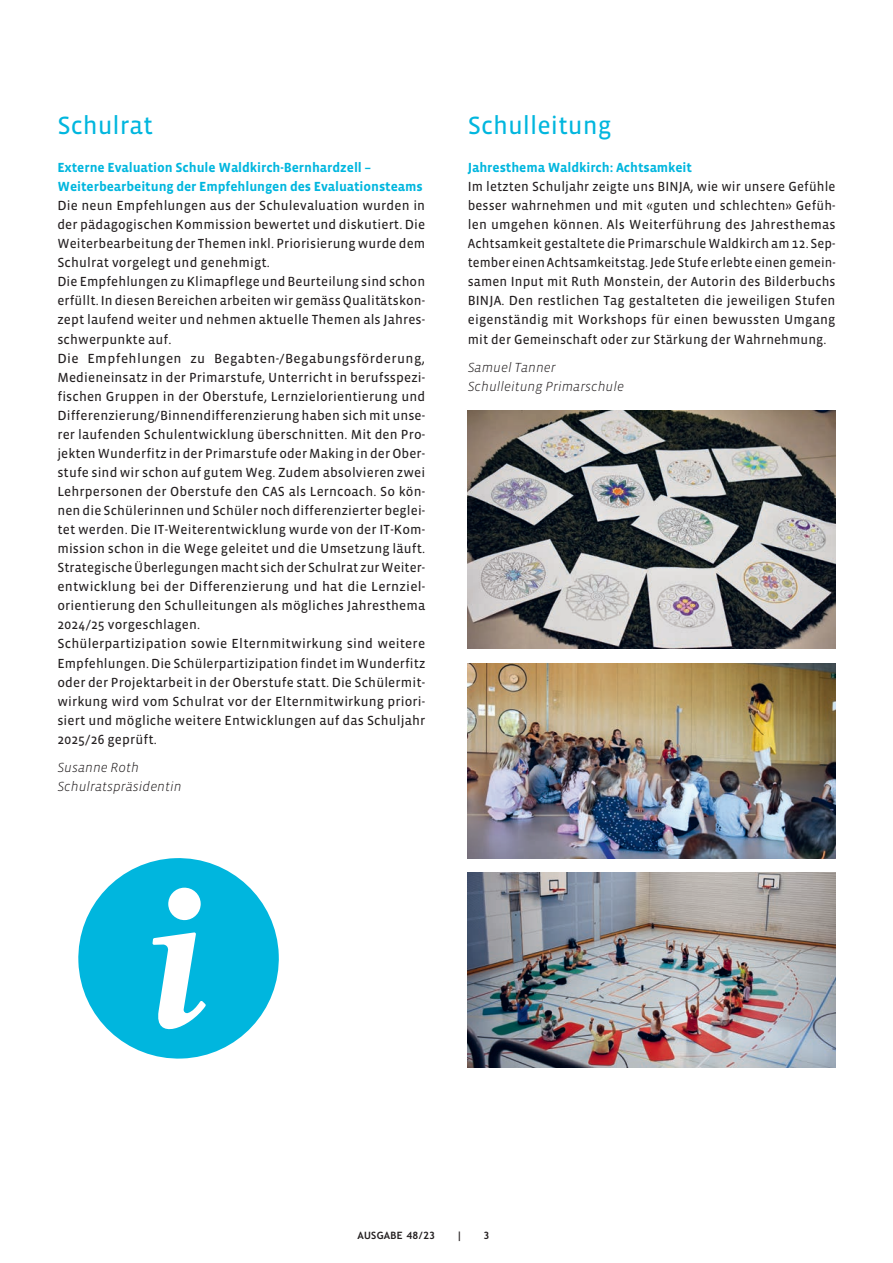
<style>
.page{position:relative;width:893px;height:1263px;background:#fff}
.page>*{position:absolute;margin:0;border:0;box-sizing:border-box;transform-origin:0 0}
.t1{font:25.5px "Vista Sans Reg";color:#00b6de}
.t2{font:13.5px/19px "Vista Sans Reg";letter-spacing:.01em;color:#231f20}
.t3{font:700 13.5px/19px "Vista Sans";letter-spacing:-.005em;color:#00b6de}
.t4{font:italic 300 13.5px/19px "Vista Sans";color:#231f20}
.t5{font:700 10.2px "Trebuchet MS";letter-spacing:.03em;color:#231f20}
</style>
<div class="page">
<img style="left:468px;top:410px;width:368px;height:238px">
<img style="left:468px;top:873px;width:367px;height:195px">
<img style="left:467px;top:664px;width:368px;height:194px">
<svg style="left:78px;top:858px;width:201px;height:201px"></svg>
<h1 class="t1" style="left:57px;top:112px;width:97px">Schulrat</h1>
<p class="t3" style="left:57px;top:158px;width:367px">Externe Evaluation Schule Waldkirch-Bernhardzell –<br>Weiterbearbeitung der Empfehlungen des Evaluationsteams</p>
<p class="t2" style="left:57px;top:196px;width:370px">Die neun Empfehlungen aus der Schulevaluation wurden in der pädagogischen Kommission bewertet und diskutiert. Die Weiterbearbeitung der Themen inkl. Priorisierung wurde dem Schulrat vorgelegt und genehmigt.<br>Die Empfehlungen zu Klimapflege und Beurteilung sind schon erfüllt. In diesen Bereichen arbeiten wir gemäss Qualitätskon&shy;zept laufend weiter und nehmen aktuelle Themen als Jahres&shy;schwerpunkte auf.<br>Die Empfehlungen zu Begabten-/Begabungsförderung, Medieneinsatz in der Primarstufe, Unterricht in berufsspezi&shy;fischen Gruppen in der Oberstufe, Lernzielorientierung und Differenzierung/Binnendifferenzierung haben sich mit unse&shy;rer laufenden Schulentwicklung überschnitten. Mit den Pro&shy;jekten Wunderfitz in der Primarstufe oder Making in der Ober&shy;stufe sind wir schon auf gutem Weg. Zudem absolvieren zwei Lehrpersonen der Oberstufe den CAS als Lerncoach. So kön&shy;nen die Schülerinnen und Schüler noch differenzierter beglei&shy;tet werden. Die IT-Weiterentwicklung wurde von der IT-Kom&shy;mission schon in die Wege geleitet und die Umsetzung läuft.<br>Strategische Überlegungen macht sich der Schulrat zur Weiter&shy;entwicklung bei der Differenzierung und hat die Lernziel&shy;orientierung den Schulleitungen als mögliches Jahresthema 2024/25 vorgeschlagen.<br>Schülerpartizipation sowie Elternmitwirkung sind weitere Empfehlungen. Die Schülerpartizipation findet im Wunderfitz oder der Projektarbeit in der Oberstufe statt. Die Schülermit&shy;wirkung wird vom Schulrat vor der Elternmitwirkung priori&shy;siert und mögliche weitere Entwicklungen auf das Schuljahr 2025/26 geprüft.</p>
<p class="t4" style="left:57px;top:758px;width:126px">Susanne Roth<br>Schulratspräsidentin</p>
<h1 class="t1" style="left:468px;top:112px;width:145px">Schulleitung</h1>
<p class="t3" style="left:468px;top:158px;width:226px">Jahresthema Waldkirch: Achtsamkeit</p>
<p class="t2" style="left:468px;top:177px;width:369px;text-align:justify">Im letzten Schuljahr zeigte uns BINJA, wie wir unsere Gefühle besser wahrnehmen und mit «guten und schlechten» Gefüh&shy;len umgehen können. Als Weiterführung des Jahresthemas Achtsamkeit gestaltete die Primarschule Waldkirch am 12. Sep&shy;tember einen Achtsamkeitstag. Jede Stufe erlebte einen gemein&shy;samen Input mit Ruth Monstein, der Autorin des Bilderbuchs BINJA. Den restlichen Tag gestalteten die jeweiligen Stufen eigenständig mit Workshops für einen bewussten Umgang mit der Gemeinschaft oder zur Stärkung der Wahrnehmung.</p>
<p class="t4" style="left:468px;top:358px;width:158px">Samuel Tanner<br>Schulleitung Primarschule</p>
<p class="t5" style="left:357px;top:1229px;width:79px">AUSGABE 48/23</p>
<p class="t5" style="left:456px;top:1229px;width:7px">|</p>
<p class="t5" style="left:483px;top:1229px;width:7px">3</p>
</div>
